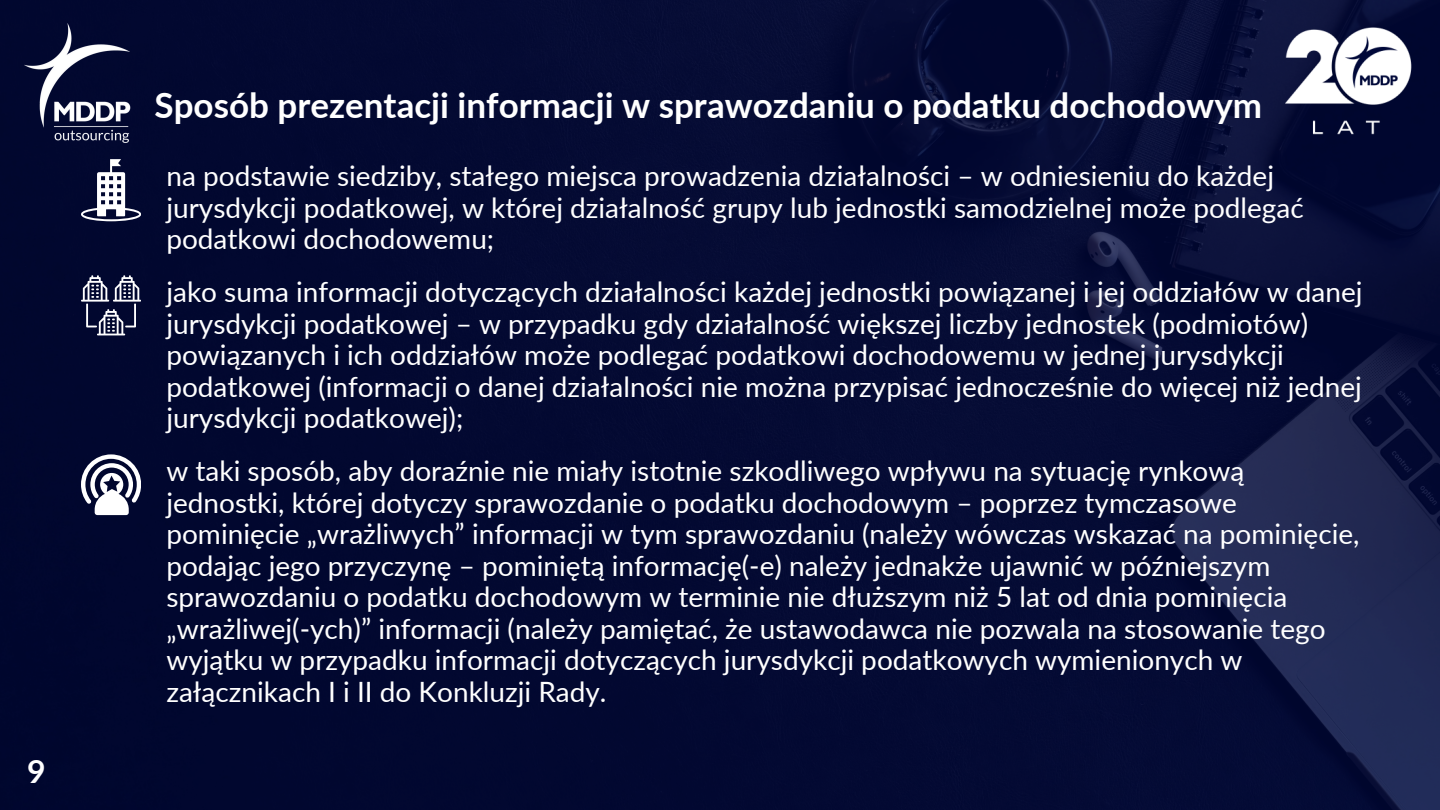
<style>
.page{position:relative;width:1440px;height:810px;background:#fff}
.page>*{position:absolute;margin:0;border:0;box-sizing:border-box;transform-origin:0 0}
.t1{font:700 35px "Lato";color:#fff}
.t2{font:700 32px "Lato";color:#fff}
.t3{font:28px/31.5px "Lato";color:#fff}
</style>
<div class="page">
<img style="left:0;top:0;width:1440px;height:810px">
<img style="left:1279px;top:23px;width:136px;height:116px">
<svg style="left:81px;top:159px;width:60px;height:62px"></svg>
<svg style="left:81px;top:275px;width:60px;height:60px;background:#434765"></svg>
<svg style="left:81px;top:454px;width:60px;height:61px"></svg>
<img style="left:24px;top:23px;width:114px;height:129px">
<p class="t2" style="left:27px;top:751px;width:20px">9</p>
<p class="t1" style="left:155px;top:83px;width:1109px">Sposób prezentacji informacji w sprawozdaniu o podatku dochodowym</p>
<p class="t3" style="left:166px;top:159px;width:1139px">na podstawie siedziby, stałego miejsca prowadzenia działalności – w odniesieniu do każdej jurysdykcji podatkowej, w której działalność grupy lub jednostki samodzielnej może podlegać podatkowi dochodowemu;</p>
<h1 class="t3" style="left:166px;top:276px;width:1198px">jako suma informacji dotyczących działalności każdej jednostki powiązanej i jej oddziałów w danej jurysdykcji podatkowej – w przypadku gdy działalność większej liczby jednostek (podmiotów) powiązanych i ich oddziałów może podlegać podatkowi dochodowemu w jednej jurysdykcji podatkowej (informacji o danej działalności nie można przypisać jednocześnie do więcej niż jednej jurysdykcji podatkowej);</h1>
<p class="t3" style="left:166px;top:455px;width:1195px">w taki sposób, aby doraźnie nie miały istotnie szkodliwego wpływu na sytuację rynkową jednostki, której dotyczy sprawozdanie o podatku dochodowym – poprzez tymczasowe pominięcie „wrażliwych” informacji w tym sprawozdaniu (należy wówczas wskazać na pominięcie, podając jego przyczynę – pominiętą informację(-e) należy jednakże ujawnić w późniejszym sprawozdaniu o podatku dochodowym w terminie nie dłuższym niż 5 lat od dnia pominięcia „wrażliwej(-ych)” informacji (należy pamiętać, że ustawodawca nie pozwala na stosowanie tego wyjątku w przypadku informacji dotyczących jurysdykcji podatkowych wymienionych w załącznikach I i II do Konkluzji Rady.</p>
</div>
